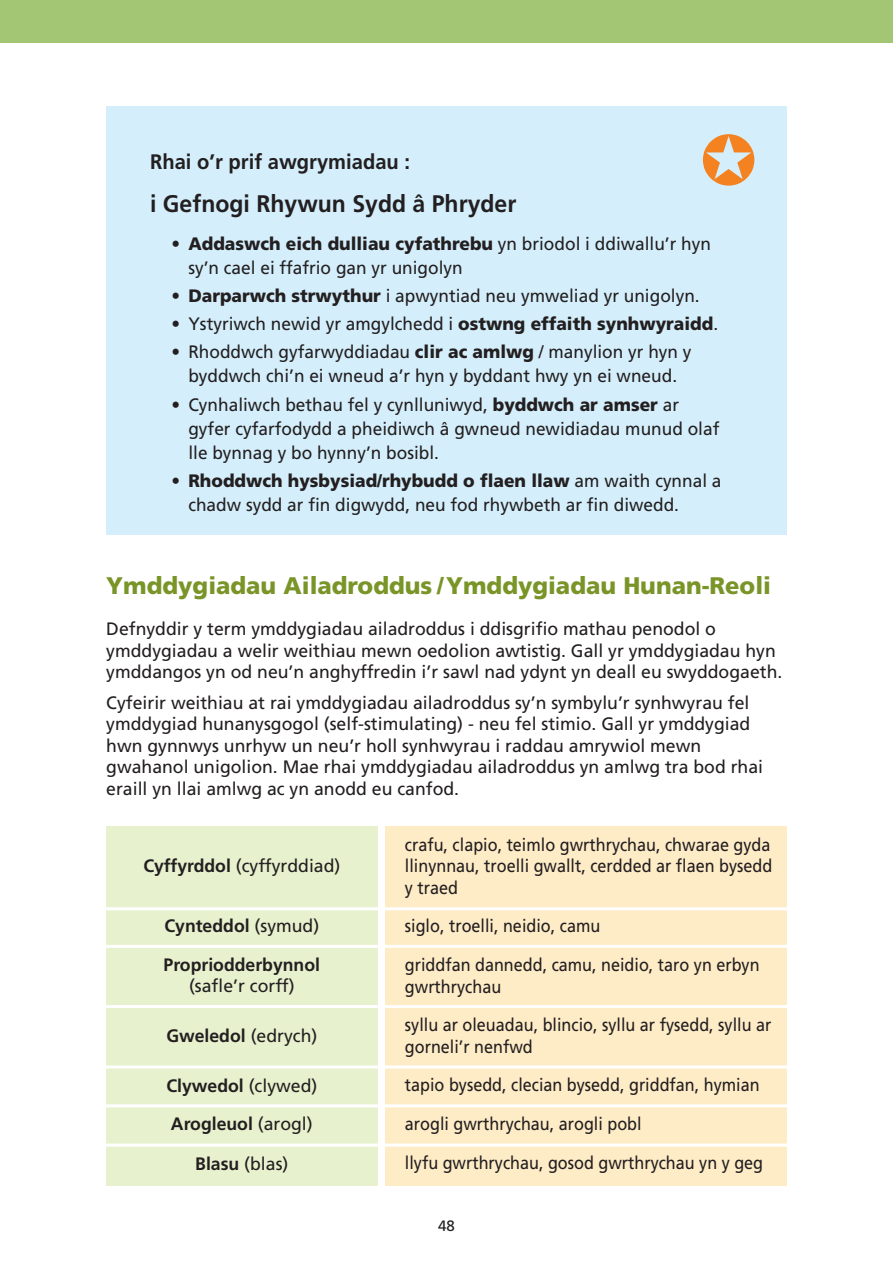
<style>
.page{position:relative;width:893px;height:1263px;background:#fff}
.page>*{position:absolute;margin:0;border:0;box-sizing:border-box;transform-origin:0 0}
.t1{font:900 24px "Frutiger LT Std";color:#799427}
.t2{font:700 24px "Frutiger LT Std";color:#231f20;scale:.96 1}
.t3{font:700 21px "Frutiger LT Std";color:#231f20;scale:.96 1}
.t4{font:18px/21.6px "Frutiger LT Std";color:#231f20}
.t5{font:18px/24px "Frutiger LT Std";color:#231f20;scale:.96 1}
.t6{font:18px/38.5px "Frutiger LT Std";color:#231f20;scale:.9 1}
.t7{font:700 18px/39px "Frutiger LT Std";color:#231f20}
.t8{font:15px "Frutiger LT Std";color:#231f20}
.s1{font-weight:900}
.s2{font-weight:700}
.s3{font-weight:400}
</style>
<div class="page">
<div style="left:385px;top:826px;width:402px;height:359px;background:#feecc7"></div>
<div style="left:106px;top:826px;width:271px;height:359px;background:#e8f1ce"></div>
<div style="left:0;top:0;width:893px;height:43px;background:#a2c674"></div>
<div style="left:106px;top:106px;width:681px;height:429px;background:#d4effb"></div>
<hr style="left:68px;top:907px;width:735px;height:3px;background:#fff">
<hr style="left:64px;top:945px;width:730px;height:3px;background:#fff">
<hr style="left:66px;top:1005px;width:730px;height:3px;background:#fff">
<hr style="left:70px;top:1065px;width:731px;height:3px;background:#fff">
<hr style="left:74px;top:1104px;width:730px;height:3px;background:#fff">
<hr style="left:80px;top:1143px;width:730px;height:3px;background:#fff">
<p class="t3" style="left:150px;top:153px;width:272px">Rhai o’r prif awgrymiadau :</p>
<h1 class="t2" style="left:150px;top:194px;width:383px">i Gefnogi Rhywun Sydd â Phryder</h1>
<p class="t5" style="left:188px;top:233px;width:546px;text-indent:-17px">• <span class="s1">Addaswch eich dulliau cyfathrebu</span> yn briodol i ddiwallu’r hyn sy’n cael ei ffafrio gan yr unigolyn</p>
<p class="t5" style="left:171px;top:285px;width:552px">• <span class="s1">Darparwch strwythur</span> i apwyntiad neu ymweliad yr unigolyn.</p>
<p class="t5" style="left:171px;top:313px;width:571px">• Ystyriwch newid yr amgylchedd i <span class="s1">ostwng effaith synhwyraidd</span>.</p>
<p class="t5" style="left:171px;top:341px;width:543px;text-align:center">• Rhoddwch gyfarwyddiadau <span class="s1">clir ac amlwg</span> / manylion yr hyn y byddwch chi’n ei wneud a’r hyn y byddant hwy yn ei wneud.</p>
<p class="t5" style="left:188px;top:394px;width:555px;text-indent:-17px">• Cynhaliwch bethau fel y cynlluniwyd, <span class="s1">byddwch ar amser</span> ar gyfer cyfarfodydd a pheidiwch â gwneud newidiadau munud olaf lle bynnag y bo hynny’n bosibl.</p>
<p class="t5" style="left:188px;top:470px;width:557px;text-indent:-17px">• <span class="s1">Rhoddwch hysbysiad/rhybudd o flaen llaw</span> am waith cynnal a chadw sydd ar fin digwydd, neu fod rhywbeth ar fin diwedd.</p>
<h1 class="t1" style="left:106px;top:576px;width:666px">Ymddygiadau Ailadroddus /Ymddygiadau Hunan-Reoli</h1>
<p class="t4" style="left:106px;top:620px;width:677px">Defnyddir y term ymddygiadau ailadroddus i ddisgrifio mathau penodol o ymddygiadau a welir weithiau mewn oedolion awtistig. Gall yr ymddygiadau hyn ymddangos yn od neu’n anghyffredin i’r sawl nad ydynt yn deall eu swyddogaeth.</p>
<p class="t4" style="left:106px;top:693px;width:658px">Cyfeirir weithiau at rai ymddygiadau ailadroddus sy’n symbylu’r synhwyrau fel ymddygiad hunanysgogol (self-stimulating) - neu fel stimio. Gall yr ymddygiad hwn gynnwys unrhyw un neu’r holl synhwyrau i raddau amrywiol mewn gwahanol unigolion. Mae rhai ymddygiadau ailadroddus yn amlwg tra bod rhai eraill yn llai amlwg ac yn anodd eu canfod.</p>
<p class="t6" style="left:405px;top:835px;width:410px;line-height:21.6px;text-align:justify">crafu, clapio, teimlo gwrthrychau, chwarae gyda llinynnau, troelli gwallt, cerdded ar flaen bysedd y traed</p>
<p class="t6" style="left:405px;top:908px;width:396px">siglo, troelli, neidio, camu<br>griddfan dannedd, camu, neidio, taro yn erbyn</p>
<p class="t6" style="left:405px;top:968px;width:409px">gwrthrychau<br>syllu ar oleuadau, blincio, syllu ar fysedd, syllu ar</p>
<p class="t6" style="left:405px;top:1029px;width:400px">gorneli’r nenfwd<br>tapio bysedd, clecian bysedd, griddfan, hymian arogli gwrthrychau, arogli pobl<br>llyfu gwrthrychau, gosod gwrthrychau yn y geg</p>
<p class="t4" style="left:143px;top:857px;width:199px"><span class="s2">Cyffyrddol</span> (cyffyrddiad)</p>
<p class="t7" style="left:164px;top:908px;width:158px;line-height:38.5px">Cynteddol <span class="s3">(symud)<br></span>Propriodderbynnol</p>
<p class="t4" style="left:189px;top:976px;width:107px">(safle’r corff)</p>
<p class="t7" style="left:166px;top:1018px;width:152px">Gweledol <span class="s3">(edrych)</span></p>
<p class="t7" style="left:166px;top:1067px;width:152px;text-align:center">Clywedol <span class="s3">(clywed)<br></span>Arogleuol <span class="s3">(arogl)<br></span>Blasu <span class="s3">(blas)</span></p>
<p class="t8" style="left:438px;top:1219px;width:18px">48</p>
</div>
